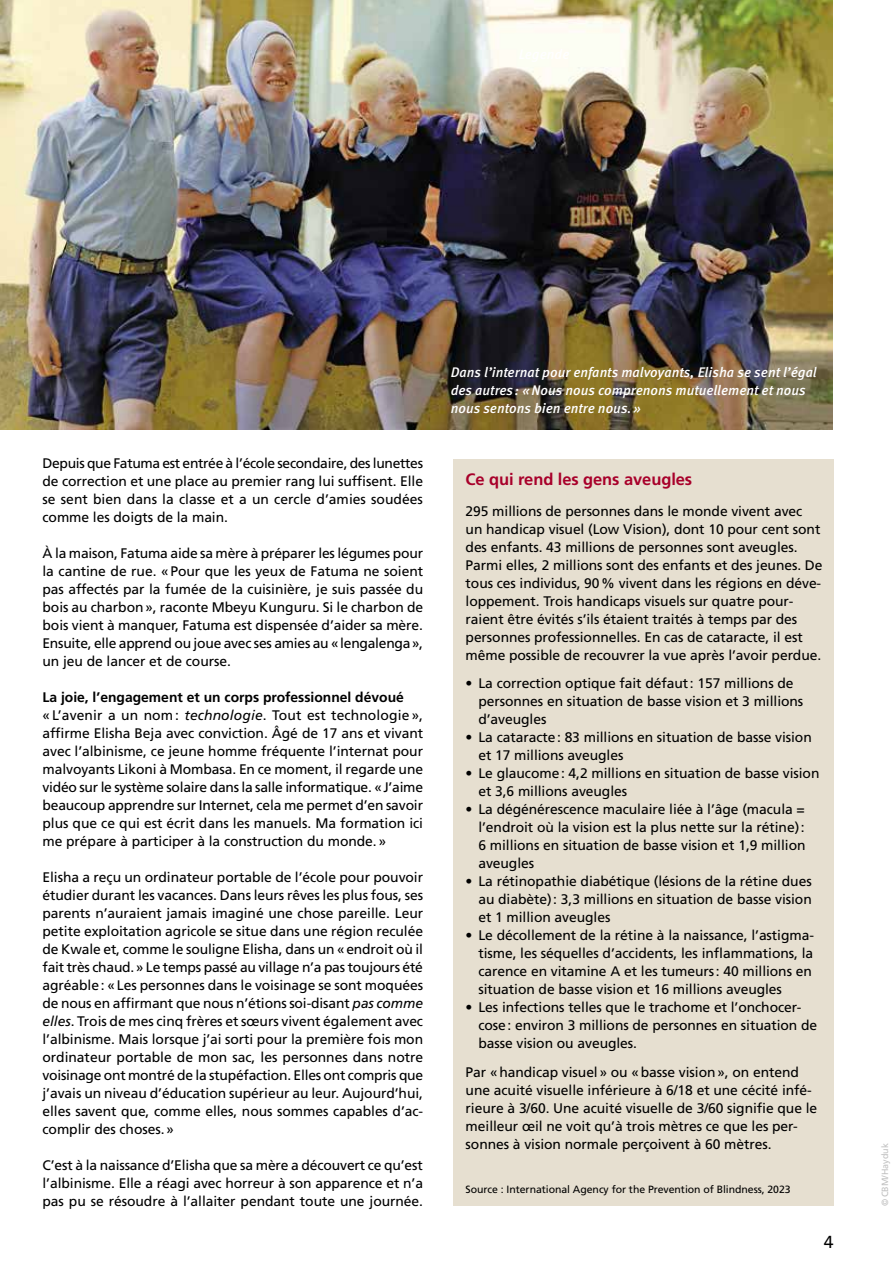
<style>
.page{position:relative;width:893px;height:1263px;background:#fff}
.page>*{position:absolute;margin:0;border:0;box-sizing:border-box;transform-origin:0 0}
.t1{font:18px "The Sans Caps";color:#000}
.t2{font:700 16.5px "Frutiger LT Std";letter-spacing:-.005em;color:#a8002a}
.t3{font:13.95px/18px "Frutiger LT Std";letter-spacing:-.005em;color:#000;text-align:justify}
.t4{font:italic 500 13.95px/18px "Meta Pro";color:#fff}
.t5{font:700 13.95px "Frutiger LT Std";color:#000}
.t6{font:10.5px "Frutiger LT Std";letter-spacing:-.005em;color:#000}
.t7{font:9px "Frutiger LT Std";color:#c0c0c0}
.s1{font-style:italic}
</style>
<div class="page">
<div style="left:453px;top:459px;width:380px;height:747px;background:#e6dfd0"></div>
<img style="left:0;top:0;width:833px;height:429px">
<p class="t3" style="left:43px;top:454px;width:382px">Depuis que Fatuma est entrée à l’école secondaire, des lunettes de correction et une place au premier rang lui suffisent. Elle se sent bien dans la classe et a un cercle d’amies soudées comme les doigts de la main.</p>
<p class="t3" style="left:43px;top:544px;width:382px">À la maison, Fatuma aide sa mère à préparer les légumes pour la cantine de rue. «Pour que les yeux de Fatuma ne soient pas affectés par la fumée de la cuisinière, je suis passée du bois au charbon», raconte Mbeyu Kunguru. Si le charbon de bois vient à manquer, Fatuma est dispensée d’aider sa mère.<br>Ensuite, elle apprend ou joue avec ses amies au «lengalenga», un jeu de lancer et de course.</p>
<h2 class="t5" style="left:43px;top:689px;width:363px">La joie, l’engagement et un corps professionnel dévoué</h2>
<p class="t3" style="left:43px;top:706px;width:382px">« L’avenir a un nom: <span class="s1">technologie</span>. Tout est technologie », affirme Elisha Beja avec conviction. Âgé de 17 ans et vivant avec l’albinisme, ce jeune homme fréquente l’internat pour malvoyants Likoni à Mombasa. En ce moment, il regarde une vidéo sur le système solaire dans la salle informatique. «J’aime beaucoup apprendre sur Internet, cela me permet d’en savoir plus que ce qui est écrit dans les manuels. Ma formation ici me prépare à participer à la construction du monde.»</p>
<p class="t3" style="left:43px;top:868px;width:382px">Elisha a reçu un ordinateur portable de l’école pour pouvoir étudier durant les vacances. Dans leurs rêves les plus fous, ses parents n’auraient jamais imaginé une chose pareille. Leur petite exploitation agricole se situe dans une région reculée de Kwale et, comme le souligne Elisha, dans un «endroit où il fait très chaud.» Le temps passé au village n’a pas toujours été agréable: «Les personnes dans le voisinage se sont moquées de nous en affirmant que nous n’étions soi-disant <span class="s1">pas comme elles</span>. Trois de mes cinq frères et sœurs vivent également avec l’albinisme. Mais lorsque j’ai sorti pour la première fois mon ordinateur portable de mon sac, les personnes dans notre voisinage ont montré de la stupéfaction. Elles ont compris que j’avais un niveau d’éducation supérieur au leur. Aujourd’hui, elles savent que, comme elles, nous sommes capables d’ac&shy;complir des choses.»</p>
<p class="t3" style="left:43px;top:1156px;width:382px">C’est à la naissance d’Elisha que sa mère a découvert ce qu’est l’albinisme. Elle a réagi avec horreur à son apparence et n’a pas pu se résoudre à l’allaiter pendant toute une journée.</p>
<p class="t4" style="left:451px;top:364px;width:368px">Dans l’internat pour enfants malvoyants, Elisha se sent l’égal des autres: «Nous nous comprenons mutuellement et nous nous sentons bien entre nous.»</p>
<h3 class="t2" style="left:466px;top:469px;width:228px">Ce qui rend les gens aveugles</h3>
<p class="t3" style="left:466px;top:502px;width:358px;text-align:left">295 millions de personnes dans le monde vivent avec un handicap visuel (Low Vision), dont 10 pour cent sont des enfants. 43 millions de personnes sont aveugles.<br>Parmi elles, 2 millions sont des enfants et des jeunes. De tous ces individus, 90% vivent dans les régions en déve&shy;loppement. Trois handicaps visuels sur quatre pour&shy;raient être évités s’ils étaient traités à temps par des personnes professionnelles. En cas de cataracte, il est même possible de recouvrer la vue après l’avoir perdue.</p>
<p class="t3" style="left:478px;top:674px;width:326px;text-align:left;text-indent:-13px">• La correction optique fait défaut: 157 millions de personnes en situation de basse vision et 3 millions d’aveugles</p>
<p class="t3" style="left:478px;top:728px;width:335px;text-indent:-13px">• La cataracte: 83 millions en situation de basse vision et 17 millions aveugles</p>
<p class="t3" style="left:478px;top:764px;width:343px;text-indent:-13px">• Le glaucome: 4,2 millions en situation de basse vision et 3,6 millions aveugles</p>
<p class="t3" style="left:478px;top:800px;width:329px;text-indent:-13px">• La dégénérescence maculaire liée à l’âge (macula = l’endroit où la vision est la plus nette sur la rétine):<br>6 millions en situation de basse vision et 1,9 million aveugles</p>
<p class="t3" style="left:478px;top:872px;width:335px;text-indent:-13px">• La rétinopathie diabétique (lésions de la rétine dues au diabète): 3,3 millions en situation de basse vision et 1 million aveugles</p>
<p class="t3" style="left:478px;top:926px;width:336px;text-indent:-13px">• Le décollement de la rétine à la naissance, l’astigma&shy;tisme, les séquelles d’accidents, les inflammations, la carence en vitamine A et les tumeurs: 40 millions en situation de basse vision et 16 millions aveugles</p>
<p class="t3" style="left:478px;top:998px;width:340px;text-align:left;text-indent:-13px">• Les infections telles que le trachome et l’onchocer&shy;cose: environ 3 millions de personnes en situation de basse vision ou aveugles.</p>
<p class="t3" style="left:466px;top:1063px;width:353px;text-align:left">Par «handicap visuel» ou «basse vision», on entend une acuité visuelle inférieure à 6/18 et une cécité infé&shy;rieure à 3/60. Une acuité visuelle de 3/60 signifie que le meilleur œil ne voit qu’à trois mètres ce que les per&shy;sonnes à vision normale perçoivent à 60 mètres.</p>
<p class="t6" style="left:466px;top:1183px;width:327px">Source : International Agency for the Prevention of Blindness, 2023</p>
<p class="t1" style="left:824px;top:1227px;width:11px">4</p>
<p class="t7" style="left:880px;top:1206px;width:64px;rotate:-90deg">©CBM/Hayduk</p>
</div>
